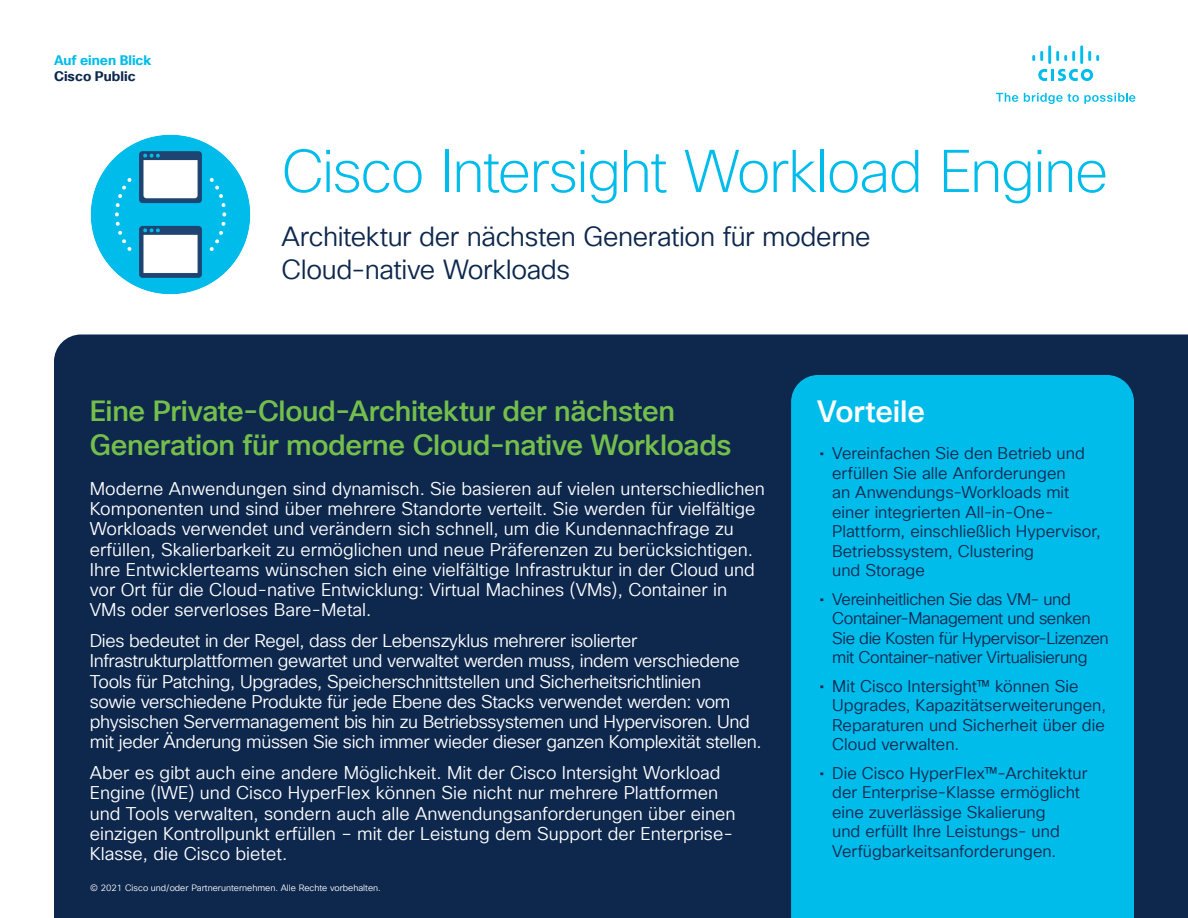
<style>
.page{position:relative;width:1188px;height:918px;background:#fff}
.page>*{position:absolute;margin:0;border:0;box-sizing:border-box;transform-origin:0 0}
.Title_Headline{font:200 58.5px "Cisco Sans TT";letter-spacing:-.025em;color:#00bceb}
.Sidebar_Heading_Whit{font:500 30px "Cisco Sans TT";letter-spacing:-.005em;color:#fff}
.Intro_Heading-Green{font:500 28.5px/34.5px "Cisco Sans TT";letter-spacing:-.015em;color:#74bf4b}
.Title_Subhead{font:27px/33px "Cisco Sans TT Light";letter-spacing:-.015em;color:#0d274d}
.Body_White{font:18px/20.2px "Cisco Sans TT Light";color:#fff}
.Body_White-2{font:18px/20.2px "Cisco Sans TT Light";letter-spacing:-.02em;color:#fff}
.t1{font:16.5px/19.5px "Cisco Sans TT Light";color:#0d274d}
.t2{font:16.5px/19.5px "Cisco Sans TT Light";letter-spacing:-.025em;color:#0d274d}
.t3{font:700 13.5px "Cisco Sans TT";color:#00bceb}
.t4{font:700 13.5px "Cisco Sans TT";color:#0d274d}
.Footer_white{font:9px "Cisco Sans TT Light";color:#fff}
.s1{font-family:"Cisco Sans TT"}
</style>
<div class="page">
<svg style="left:996px;top:93px;width:22px;height:9px"></svg>
<svg style="left:1024px;top:93px;width:111px;height:11px"></svg>
<svg style="left:1038px;top:69px;width:55px;height:12px"></svg>
<svg style="left:1032px;top:51px;width:11px;height:10px"></svg>
<hr style="left:1048px;top:45px;width:3px;height:19px;background:#00bdeb">
<svg style="left:1056px;top:51px;width:19px;height:10px"></svg>
<hr style="left:1080px;top:45px;width:3px;height:19px;background:#00bdeb">
<svg style="left:1088px;top:51px;width:11px;height:10px"></svg>
<div style="left:54px;top:334px;width:1134px;height:584px;background:#0d274d"></div>
<div style="left:791px;top:375px;width:343px;height:543px;background:#00bceb"></div>
<img style="left:90px;top:134px;width:162px;height:162px;border-radius:81px">
<p class="t3" style="left:54px;top:51px;width:99px">Auf einen Blick</p>
<p class="t4" style="left:54px;top:67px;width:83px">Cisco Public</p>
<p class="Title_Headline" style="left:282px;top:133px;width:828px">Cisco Intersight Workload Engine</p>
<p class="Title_Subhead" style="left:282px;top:221px;width:591px">Architektur der nächsten Generation für moderne<br>Cloud-native Workloads</p>
<p class="Intro_Heading-Green" style="left:90px;top:394px;width:643px">Eine Private-Cloud-Architektur der nächsten<br>Generation für moderne Cloud-native Workloads</p>
<p class="Body_White" style="left:90px;top:479px;width:677px">Moderne Anwendungen sind dynamisch. Sie basieren auf vielen unterschiedlichen Komponenten und sind über mehrere Standorte verteilt. Sie werden für vielfältige Workloads verwendet und verändern sich schnell, um die Kundennachfrage zu erfüllen, Skalierbarkeit zu ermöglichen und neue Präferenzen zu berücksichtigen.<br>Ihre Entwicklerteams wünschen sich eine vielfältige Infrastruktur in der Cloud und vor Ort für die Cloud-native Entwicklung: Virtual Machines (VMs), Container in VMs oder serverloses Bare-Metal.</p>
<p class="Body_White-2" style="left:90px;top:631px;width:674px">Dies bedeutet in der Regel, dass der Lebenszyklus mehrerer isolierter Infrastrukturplattformen gewartet und verwaltet werden muss, indem verschiedene Tools für Patching, Upgrades, Speicherschnittstellen und Sicherheitsrichtlinien<br>sowie verschiedene Produkte für jede Ebene des Stacks verwendet werden: vom physischen Servermanagement bis hin zu Betriebssystemen und Hypervisoren. Und mit jeder Änderung müssen Sie sich immer wieder dieser ganzen Komplexität stellen.</p>
<p class="Body_White" style="left:90px;top:763px;width:647px">Aber es gibt auch eine andere Möglichkeit. Mit der Cisco Intersight Workload Engine (IWE) und Cisco HyperFlex können Sie nicht nur mehrere Plattformen und Tools verwalten, sondern auch alle Anwendungsanforderungen über einen einzigen Kontrollpunkt erfüllen – mit der Leistung dem Support der Enterprise-Klasse, die Cisco bietet.</p>
<p class="Footer_white" style="left:90px;top:882px;width:292px">© 2021 Cisco und/oder Partnerunternehmen. Alle Rechte vorbehalten.</p>
<p class="Sidebar_Heading_Whit" style="left:817px;top:392px;width:109px">Vorteile</p>
<p class="t1" style="left:832px;top:444px;width:270px;text-indent:-13px"><span class="s1">•</span> Vereinfachen Sie den Betrieb und erfüllen Sie alle Anforderungen<br>an Anwendungs-Workloads mit einer integrierten All-in-One-<br>Plattform, einschließlich Hypervisor,<br>Betriebssystem, Clustering<br>und Storage</p>
<p class="t2" style="left:832px;top:590px;width:278px;text-indent:-13px"><span class="s1">•</span> Vereinheitlichen Sie das VM- und Container-Management und senken Sie die Kosten für Hypervisor-Lizenzen mit Container-nativer Virtualisierung</p>
<p class="t1" style="left:832px;top:677px;width:275px;text-indent:-13px"><span class="s1">•</span> Mit Cisco Intersight™ können Sie<br>Upgrades, Kapazitätserweiterungen,<br>Reparaturen und Sicherheit über die<br>Cloud verwalten.</p>
<p class="t1" style="left:832px;top:764px;width:257px;text-indent:-13px"><span class="s1">•</span> Die Cisco HyperFlex™-Architektur der Enterprise-Klasse ermöglicht eine zuverlässige Skalierung<br>und erfüllt Ihre Leistungs- und Verfügbarkeitsanforderungen.</p>
</div>
